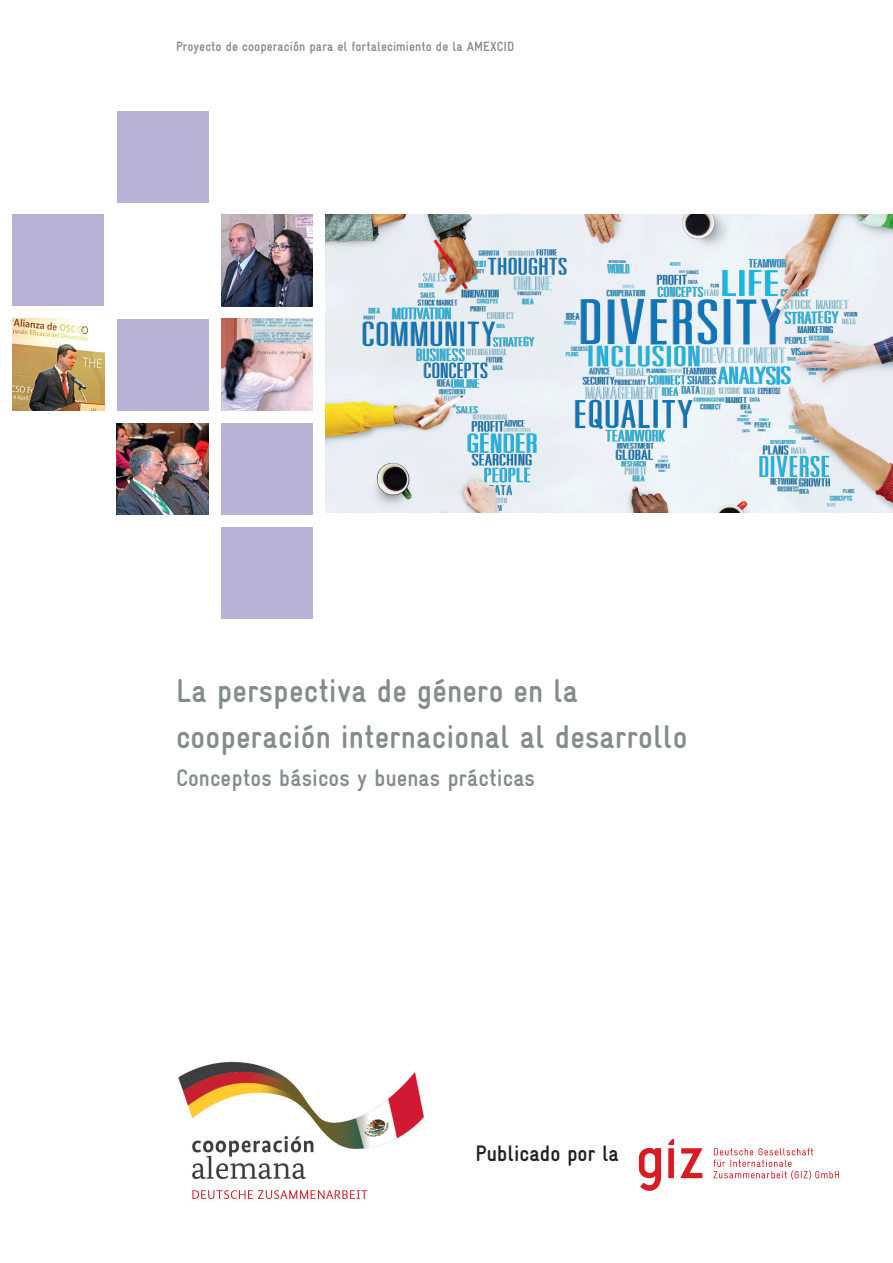
<style>
.page{position:relative;width:893px;height:1263px;background:#fff}
.page>*{position:absolute;margin:0;border:0;box-sizing:border-box;transform-origin:0 0}
.t1{font:700 condensed 33px/45px "Gravur";letter-spacing:.005em;color:#848e89}
.t2{font:700 condensed 24px "Gravur";letter-spacing:.005em;color:#848e89}
.t3{font:700 condensed 22.5px "Gravur";color:#231f20}
.t4{font:700 condensed 13.5px "Gravur";letter-spacing:.005em;color:#848e89}
</style>
<div class="page">
<img style="left:179px;top:1061px;width:245px;height:138px">
<svg style="left:639px;top:1148px;width:22px;height:43px"></svg>
<svg style="left:680px;top:1148px;width:22px;height:30px"></svg>
<svg style="left:668px;top:1139px;width:6px;height:39px"></svg>
<svg style="left:713px;top:1148px;width:126px;height:31px"></svg>
<img style="left:325px;top:215px;width:568px;height:297px">
<div style="left:13px;top:215px;width:91px;height:91px;background:#b9b1d6"></div>
<img style="left:13px;top:319px;width:91px;height:91px">
<div style="left:117px;top:319px;width:91px;height:91px;background:#b9b1d6"></div>
<img style="left:117px;top:423px;width:91px;height:91px">
<div style="left:117px;top:112px;width:91px;height:91px;background:#b9b1d6"></div>
<img style="left:221px;top:319px;width:92px;height:91px">
<div style="left:221px;top:423px;width:92px;height:91px;background:#b9b1d6"></div>
<div style="left:221px;top:527px;width:92px;height:92px;background:#b9b1d6"></div>
<img style="left:221px;top:215px;width:92px;height:91px">
<p class="t4" style="left:176px;top:39px;width:340px">Proyecto de cooperación para el fortalecimiento de la AMEXCID</p>
<p class="t1" style="left:176px;top:669px;width:513px">La perspectiva de género en la cooperación internacional al desarrollo</p>
<p class="t2" style="left:176px;top:765px;width:360px">Conceptos básicos y buenas prácticas</p>
<p class="t3" style="left:476px;top:1141px;width:145px">Publicado por la</p>
</div>
